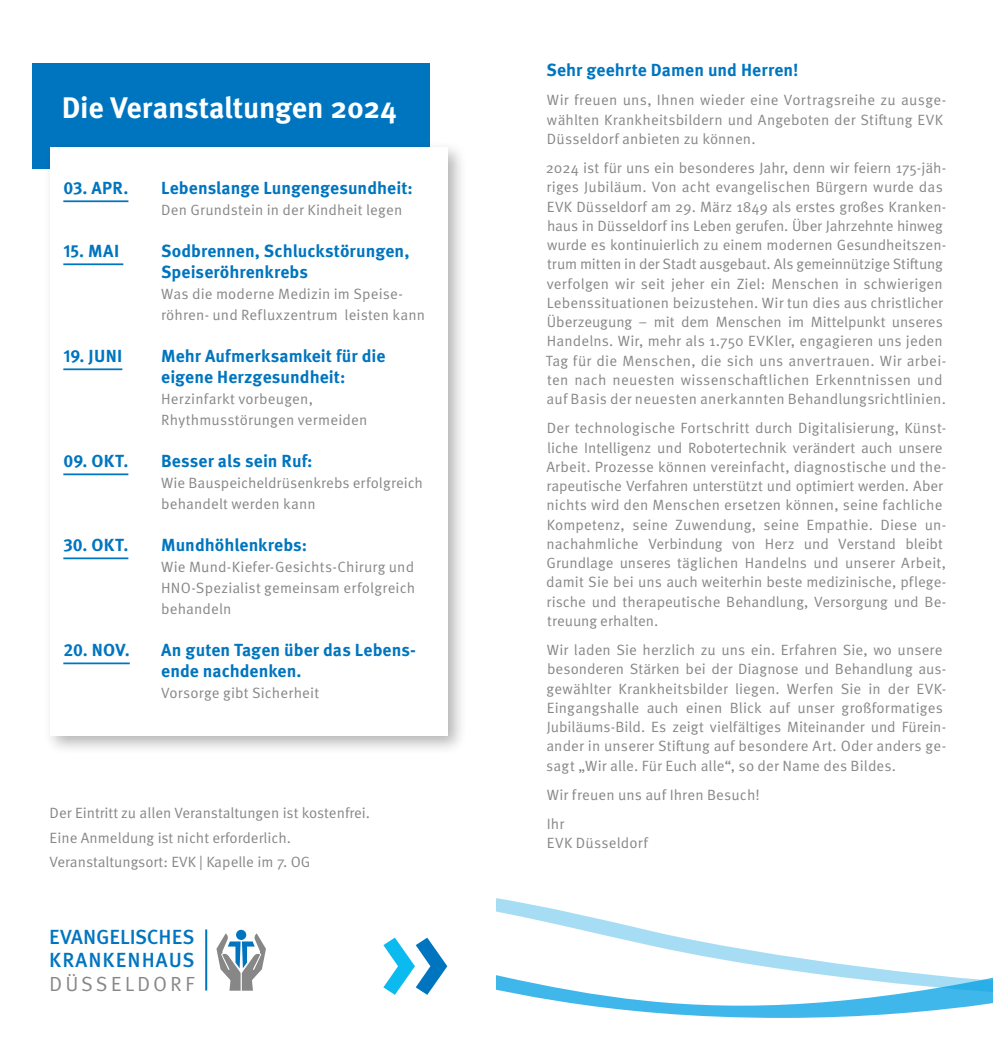
<style>
.page{position:relative;width:993px;height:1042px;background:#fff}
.page>*{position:absolute;margin:0;border:0;box-sizing:border-box;transform-origin:0 0}
.t1{font:700 29.75px "Meta Pro";letter-spacing:-.01em;color:#fff}
.t2{font:700 20.47px/23.6px "Otelo Meta";letter-spacing:.01em;color:#0075bf}
.t3{font:20.47px "Otelo Meta";letter-spacing:.125em;color:#878787}
.t4{font:700 17.5px/21px "Meta Pro";letter-spacing:.005em;color:#0075bf}
.t5{font:14.88px/19.2px "Meta Pro Norm";letter-spacing:.005em;color:#878787}
</style>
<div class="page">
<svg style="left:496px;top:899px;width:496px;height:119px"></svg>
<div style="left:32px;top:63px;width:398px;height:105px;background:#0075bf"></div>
<div style="left:43px;top:141px;width:424px;height:614px;background:#000;opacity:.3"></div>
<div style="left:50px;top:147px;width:397px;height:588px;background:#fff"></div>
<hr style="left:63px;top:200px;width:65px;height:2px;background:#0075bf">
<hr style="left:63px;top:263px;width:60px;height:2px;background:#0075bf">
<hr style="left:63px;top:368px;width:59px;height:2px;background:#0075bf">
<hr style="left:63px;top:473px;width:65px;height:2px;background:#0075bf">
<hr style="left:63px;top:557px;width:65px;height:2px;background:#0075bf">
<hr style="left:63px;top:662px;width:67px;height:2px;background:#0075bf">
<svg style="left:383px;top:937px;width:64px;height:58px"></svg>
<svg style="left:216px;top:933px;width:50px;height:57px"></svg>
<div style="left:236px;top:930px;width:10px;height:10px;background:#0075bf;border-radius:50%"></div>
<hr style="left:205px;top:929px;width:2px;height:61px;background:#0075bf">
<h1 class="t1" style="left:62px;top:84px;width:336px">Die Veranstaltungen 2024</h1>
<p class="t4" style="left:63px;top:177px;width:67px">03. APR.</p>
<p class="t4" style="left:161px;top:177px;width:253px">Lebenslange Lungengesundheit:</p>
<p class="t5" style="left:161px;top:199px;width:242px">Den Grundstein in der Kindheit legen</p>
<p class="t4" style="left:63px;top:240px;width:57px">15. MAI</p>
<p class="t4" style="left:161px;top:240px;width:250px">Sodbrennen, Schluckstörungen,<br>Speiseröhrenkrebs</p>
<p class="t5" style="left:161px;top:283px;width:265px;line-height:21px">Was die moderne Medizin im Speise&shy;röhren- und Refluxzentrum leisten kann</p>
<p class="t4" style="left:63px;top:345px;width:60px">19. JUNI</p>
<p class="t4" style="left:161px;top:345px;width:226px">Mehr Aufmerksamkeit für die eigene Herzgesundheit:</p>
<p class="t5" style="left:161px;top:388px;width:207px;line-height:21px">Herzinfarkt vorbeugen,<br>Rhythmusstörungen vermeiden</p>
<p class="t4" style="left:63px;top:450px;width:66px">09. OKT.</p>
<p class="t4" style="left:161px;top:450px;width:153px">Besser als sein Ruf:</p>
<p class="t5" style="left:161px;top:472px;width:263px;line-height:21px">Wie Bauspeicheldrüsenkrebs erfolgreich behandelt werden kann</p>
<p class="t4" style="left:63px;top:534px;width:66px">30. OKT.</p>
<p class="t4" style="left:161px;top:534px;width:147px">Mundhöhlenkrebs:</p>
<p class="t5" style="left:161px;top:556px;width:255px;line-height:21px;text-align:justify">Wie Mund-Kiefer-Gesichts-Chirurg und HNO-Spezialist gemeinsam erfolgreich behandeln</p>
<p class="t4" style="left:63px;top:639px;width:68px">20. NOV.</p>
<p class="t4" style="left:161px;top:639px;width:256px">An guten Tagen über das Lebens&shy;ende nachdenken.</p>
<p class="t5" style="left:161px;top:682px;width:159px">Vorsorge gibt Sicherheit</p>
<p class="t5" style="left:50px;top:800px;width:322px;line-height:24.5px">Der Eintritt zu allen Veranstaltungen ist kostenfrei.<br>Eine Anmeldung ist nicht erforderlich.<br>Veranstaltungsort: EVK | Kapelle im 7. OG</p>
<h2 class="t2" style="left:49px;top:924px;width:147px">EVANGELISCHES<br>KRANKENHAUS</h2>
<h2 class="t3" style="left:49px;top:971px;width:147px">DÜSSELDORF</h2>
<p class="t4" style="left:546px;top:59px;width:253px">Sehr geehrte Damen und Herren!</p>
<p class="t5" style="left:546px;top:90px;width:401px">Wir freuen uns, Ihnen wieder eine Vortragsreihe zu ausge&shy;wählten Krankheitsbildern und Angeboten der Stiftung EVK<br>Düsseldorf anbieten zu können.</p>
<p class="t5" style="left:545px;top:157px;width:402px">2024 ist für uns ein besonderes Jahr, denn wir feiern 175-jäh&shy;riges Jubiläum. Von acht evangelischen Bürgern wurde das EVK Düsseldorf am 29. März 1849 als erstes großes Kranken&shy;haus in Düsseldorf ins Leben gerufen. Über Jahrzehnte hinweg wurde es kontinuierlich zu einem modernen Gesundheitszen&shy;trum mitten in der Stadt ausgebaut. Als gemeinnützige Stiftung verfolgen wir seit jeher ein Ziel: Menschen in schwierigen Lebenssituationen beizustehen. Wir tun dies aus christlicher Überzeugung – mit dem Menschen im Mittelpunkt unseres Handelns. Wir, mehr als 1.750 EVKler, engagieren uns jeden Tag für die Menschen, die sich uns anvertrauen. Wir arbei&shy;ten nach neuesten wissenschaftlichen Erkenntnissen und auf Basis der neuesten anerkannten Behandlungsrichtlinien.</p>
<p class="t5" style="left:546px;top:417px;width:401px">Der technologische Fortschritt durch Digitalisierung, Künst&shy;liche Intelligenz und Robotertechnik verändert auch unsere Arbeit. Prozesse können vereinfacht, diagnostische und the&shy;rapeutische Verfahren unterstützt und optimiert werden. Aber nichts wird den Menschen ersetzen können, seine fachliche Kompetenz, seine Zuwendung, seine Empathie. Diese un&shy;nachahmliche Verbindung von Herz und Verstand bleibt Grundlage unseres täglichen Handelns und unserer Arbeit, damit Sie bei uns auch weiterhin beste medizinische, pflege&shy;rische und therapeutische Behandlung, Versorgung und Be&shy;treuung erhalten.</p>
<p class="t5" style="left:546px;top:639px;width:401px">Wir laden Sie herzlich zu uns ein. Erfahren Sie, wo unsere besonderen Stärken bei der Diagnose und Behandlung aus&shy;gewählter Krankheitsbilder liegen. Werfen Sie in der EVK-Eingangshalle auch einen Blick auf unser großformatiges Jubiläums-Bild. Es zeigt vielfältiges Miteinander und Fürein&shy;ander in unserer Stiftung auf besondere Art. Oder anders ge&shy;sagt „Wir alle. Für Euch alle“, so der Name des Bildes.</p>
<p class="t5" style="left:546px;top:779px;width:214px;line-height:29.2px">Wir freuen uns auf Ihren Besuch!<br>Ihr</p>
<p class="t5" style="left:546px;top:832px;width:103px">EVK Düsseldorf</p>
</div>
